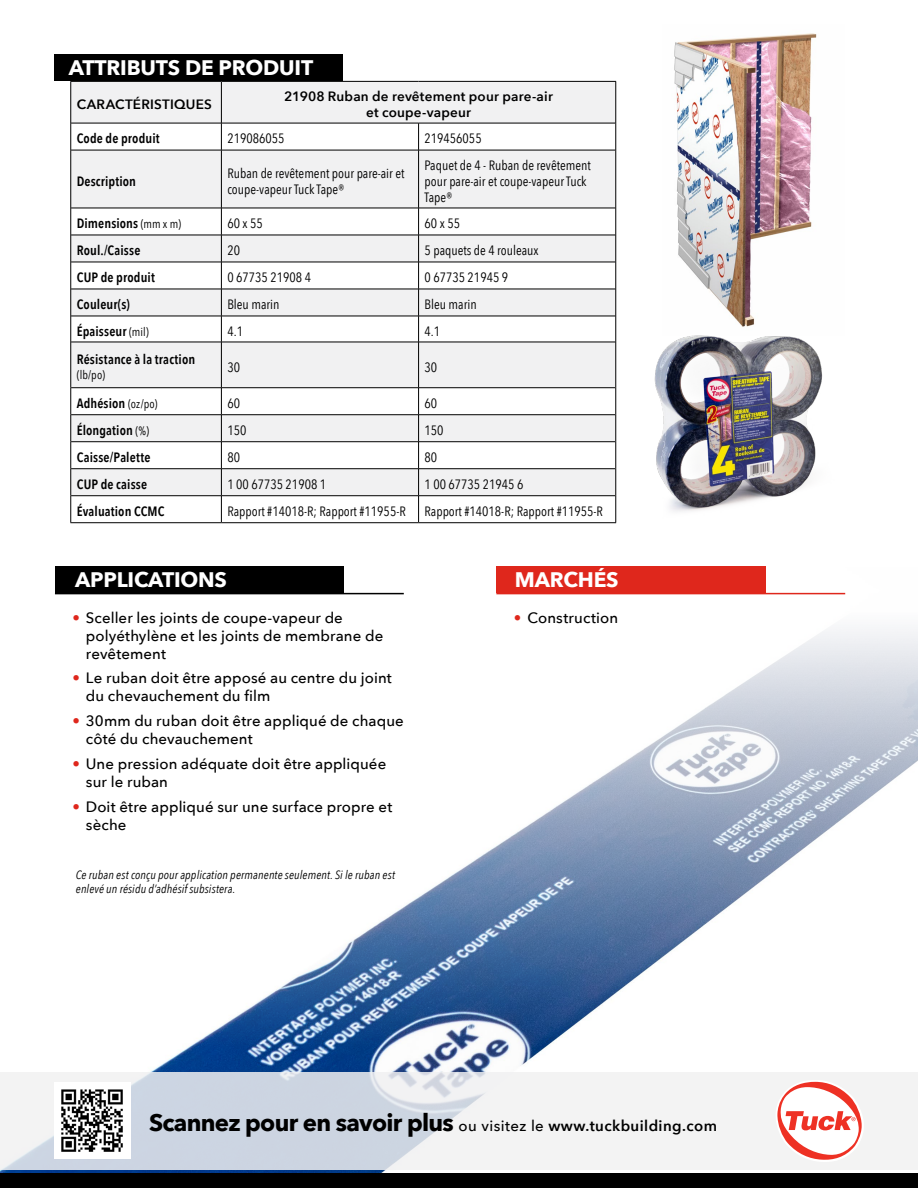
<style>
.page{position:relative;width:918px;height:1188px;background:#fff}
.page>*{position:absolute;margin:0;border:0;box-sizing:border-box;transform-origin:0 0}
.t1{font:700 24px "Avenir Next";letter-spacing:-.03em;color:#000}
.t2{font:700 21px "Avenir Next";letter-spacing:-.01em;color:#fff}
.t3{font:500 15px/18px "Avenir Next";letter-spacing:.005em;color:#000}
.t4{font:13.5px/16.2px "Avenir Next Condensed";color:#000}
.t5{font:600 13.5px "Avenir Next Condensed";letter-spacing:.01em;color:#000}
.t6{font:600 13.5px/16.2px "Avenir Next";letter-spacing:.015em;color:#000;text-align:center}
.t7{font:italic 12px/14.4px "Avenir Next Condensed";letter-spacing:.01em;color:#000}
.t8{font:12px "Avenir Next Condensed";color:#000}
.s1{font-weight:400;font-size:12px}
.s2{color:#df271c}
.s3{font-weight:500;font-size:15px}
.s4{font-weight:600;font-size:15px}
</style>
<div class="page">
<img style="left:0;top:567px;width:918px;height:607px">
<svg style="left:0;top:1072px;width:918px;height:98px;fill:#f3f3f3"></svg>
<div style="left:0;top:1174px;width:918px;height:14px;background:#000"></div>
<div style="left:54px;top:54px;width:288px;height:27px;background:#000"></div>
<div style="left:55px;top:566px;width:288px;height:27px;background:#000"></div>
<div style="left:496px;top:566px;width:270px;height:27px;background:#df271c"></div>
<hr style="left:55px;top:593px;width:349px;height:1px;background:#000">
<hr style="left:496px;top:593px;width:349px;height:1px;background:#df271c">
<svg style="left:775px;top:1080px;width:89px;height:82px"></svg>
<div style="left:54px;top:1082px;width:77px;height:77px;background:#fff"></div>
<img style="left:61px;top:1089px;width:62px;height:63px">
<div style="left:71px;top:82px;width:544px;height:41px;background:#f1f1f2"></div>
<svg style="left:71px;top:124px;width:544px;height:398px;fill:#f1f1f2"></svg>
<hr style="left:71px;top:123px;width:150px;height:1px;background:#000">
<hr style="left:221px;top:123px;width:198px;height:1px;background:#000">
<hr style="left:71px;top:150px;width:150px;height:1px;background:#000">
<hr style="left:221px;top:150px;width:198px;height:1px;background:#000">
<hr style="left:71px;top:208px;width:150px;height:1px;background:#000">
<hr style="left:221px;top:208px;width:198px;height:1px;background:#000">
<hr style="left:71px;top:235px;width:150px;height:1px;background:#000">
<hr style="left:221px;top:235px;width:198px;height:1px;background:#000">
<hr style="left:71px;top:262px;width:150px;height:1px;background:#000">
<hr style="left:221px;top:262px;width:198px;height:1px;background:#000">
<hr style="left:71px;top:289px;width:150px;height:1px;background:#000">
<hr style="left:221px;top:289px;width:198px;height:1px;background:#000">
<hr style="left:71px;top:316px;width:150px;height:1px;background:#000">
<hr style="left:221px;top:316px;width:198px;height:1px;background:#000">
<hr style="left:71px;top:342px;width:150px;height:1px;background:#000">
<hr style="left:221px;top:342px;width:198px;height:1px;background:#000">
<hr style="left:71px;top:387px;width:150px;height:1px;background:#000">
<hr style="left:221px;top:387px;width:198px;height:1px;background:#000">
<hr style="left:71px;top:414px;width:150px;height:1px;background:#000">
<hr style="left:221px;top:414px;width:198px;height:1px;background:#000">
<hr style="left:71px;top:441px;width:150px;height:1px;background:#000">
<hr style="left:221px;top:441px;width:198px;height:1px;background:#000">
<hr style="left:71px;top:468px;width:150px;height:1px;background:#000">
<hr style="left:221px;top:468px;width:198px;height:1px;background:#000">
<hr style="left:71px;top:495px;width:150px;height:1px;background:#000">
<hr style="left:221px;top:495px;width:198px;height:1px;background:#000">
<hr style="left:70px;top:81px;width:151px;height:1px;background:#000">
<hr style="left:70px;top:82px;width:1px;height:41px;background:#000">
<hr style="left:221px;top:81px;width:198px;height:1px;background:#000">
<hr style="left:419px;top:81px;width:197px;height:1px;background:#000">
<hr style="left:615px;top:82px;width:1px;height:41px;background:#000">
<svg style="left:70px;top:123px;width:1px;height:27px"></svg>
<svg style="left:615px;top:123px;width:1px;height:27px"></svg>
<hr style="left:70px;top:150px;width:1px;height:58px;background:#000">
<hr style="left:615px;top:150px;width:1px;height:58px;background:#000">
<svg style="left:70px;top:208px;width:1px;height:134px"></svg>
<svg style="left:615px;top:208px;width:1px;height:134px"></svg>
<hr style="left:70px;top:342px;width:1px;height:46px;background:#000">
<hr style="left:615px;top:342px;width:1px;height:46px;background:#000">
<svg style="left:70px;top:388px;width:1px;height:134px"></svg>
<svg style="left:615px;top:388px;width:1px;height:134px"></svg>
<hr style="left:70px;top:522px;width:151px;height:1px;background:#000">
<hr style="left:221px;top:522px;width:198px;height:1px;background:#000">
<hr style="left:419px;top:522px;width:197px;height:1px;background:#000">
<hr style="left:419px;top:123px;width:196px;height:1px;background:#000">
<hr style="left:419px;top:150px;width:196px;height:1px;background:#000">
<hr style="left:419px;top:208px;width:196px;height:1px;background:#000">
<hr style="left:419px;top:235px;width:196px;height:1px;background:#000">
<hr style="left:419px;top:262px;width:196px;height:1px;background:#000">
<hr style="left:419px;top:289px;width:196px;height:1px;background:#000">
<hr style="left:419px;top:316px;width:196px;height:1px;background:#000">
<hr style="left:419px;top:342px;width:196px;height:1px;background:#000">
<hr style="left:419px;top:387px;width:196px;height:1px;background:#000">
<hr style="left:419px;top:414px;width:196px;height:1px;background:#000">
<hr style="left:419px;top:441px;width:196px;height:1px;background:#000">
<hr style="left:419px;top:468px;width:196px;height:1px;background:#000">
<hr style="left:419px;top:495px;width:196px;height:1px;background:#000">
<hr style="left:221px;top:82px;width:1px;height:41px;background:#000">
<svg style="left:221px;top:123px;width:1px;height:27px"></svg>
<svg style="left:418px;top:123px;width:1px;height:27px"></svg>
<hr style="left:221px;top:150px;width:1px;height:58px;background:#000">
<hr style="left:418px;top:150px;width:1px;height:58px;background:#000">
<svg style="left:221px;top:208px;width:1px;height:134px"></svg>
<svg style="left:418px;top:208px;width:1px;height:134px"></svg>
<hr style="left:221px;top:342px;width:1px;height:46px;background:#000">
<hr style="left:418px;top:342px;width:1px;height:46px;background:#000">
<svg style="left:221px;top:388px;width:1px;height:134px"></svg>
<svg style="left:418px;top:388px;width:1px;height:134px"></svg>
<img style="left:674px;top:33px;width:143px;height:293px">
<img style="left:654px;top:326px;width:169px;height:186px">
<h2 class="t2" style="left:69px;top:49px;width:246px">ATTRIBUTS DE PRODUIT</h2>
<p class="t6" style="left:77px;top:96px;width:137px">CARACTÉRISTIQUES</p>
<p class="t6" style="left:284px;top:88px;width:270px">21908 Ruban de revêtement pour pare-air et coupe-vapeur</p>
<p class="t5" style="left:77px;top:127px;width:84px">Code de produit</p>
<p class="t4" style="left:227px;top:130px;width:59px">219086055</p>
<p class="t4" style="left:425px;top:130px;width:59px">219456055</p>
<p class="t5" style="left:77px;top:169px;width:61px">Description</p>
<p class="t4" style="left:227px;top:164px;width:179px">Ruban de revêtement pour pare-air et coupe-vapeur Tuck Tape®</p>
<p class="t4" style="left:425px;top:156px;width:168px">Paquet de 4 - Ruban de revêtement pour pare-air et coupe-vapeur Tuck<br>Tape®</p>
<p class="t5" style="left:77px;top:212px;width:106px">Dimensions <span class="s1">(mm x m)</span></p>
<p class="t4" style="left:227px;top:215px;width:37px">60 x 55</p>
<p class="t4" style="left:425px;top:215px;width:37px">60 x 55</p>
<p class="t5" style="left:77px;top:239px;width:65px">Roul./Caisse</p>
<p class="t4" style="left:227px;top:242px;width:14px">20</p>
<p class="t4" style="left:425px;top:242px;width:116px">5 paquets de 4 rouleaux</p>
<p class="t5" style="left:77px;top:266px;width:80px">CUP de produit</p>
<p class="t4" style="left:227px;top:269px;width:85px">0 67735 21908 4</p>
<p class="t4" style="left:425px;top:269px;width:85px">0 67735 21945 9</p>
<p class="t5" style="left:77px;top:293px;width:54px">Couleur(s)</p>
<p class="t4" style="left:227px;top:296px;width:54px">Bleu marin</p>
<p class="t4" style="left:425px;top:296px;width:54px">Bleu marin</p>
<p class="t5" style="left:77px;top:319px;width:74px">Épaisseur <span class="s1">(mil)</span></p>
<p class="t4" style="left:227px;top:322px;width:17px">4.1</p>
<p class="t4" style="left:425px;top:322px;width:17px">4.1</p>
<p class="t5" style="left:77px;top:348px;width:120px">Résistance à la traction</p>
<p class="t8" style="left:77px;top:364px;width:30px">(lb/po)</p>
<p class="t4" style="left:227px;top:358px;width:14px">30</p>
<p class="t4" style="left:425px;top:358px;width:14px">30</p>
<p class="t5" style="left:77px;top:392px;width:82px">Adhésion <span class="s1">(oz/po)</span></p>
<p class="t4" style="left:227px;top:395px;width:14px">60</p>
<p class="t4" style="left:425px;top:395px;width:14px">60</p>
<p class="t5" style="left:77px;top:419px;width:74px">Élongation <span class="s1">(%)</span></p>
<p class="t4" style="left:227px;top:422px;width:21px">150</p>
<p class="t4" style="left:425px;top:422px;width:21px">150</p>
<p class="t5" style="left:77px;top:446px;width:75px">Caisse/Palette</p>
<p class="t4" style="left:227px;top:449px;width:14px">80</p>
<p class="t4" style="left:425px;top:449px;width:14px">80</p>
<p class="t5" style="left:77px;top:473px;width:72px">CUP de caisse</p>
<p class="t4" style="left:227px;top:476px;width:100px">1 00 67735 21908 1</p>
<p class="t4" style="left:425px;top:476px;width:100px">1 00 67735 21945 6</p>
<p class="t5" style="left:77px;top:500px;width:89px">Évaluation CCMC</p>
<p class="t4" style="left:227px;top:503px;width:180px">Rapport #14018-R; Rapport #11955-R</p>
<p class="t4" style="left:425px;top:503px;width:180px">Rapport #14018-R; Rapport #11955-R</p>
<h2 class="t2" style="left:75px;top:561px;width:153px">APPLICATIONS</h2>
<h2 class="t2" style="left:515px;top:561px;width:105px">MARCHÉS</h2>
<p class="t3" style="left:86px;top:608px;width:299px;text-indent:-14px"><span class="s2">•</span> Sceller les joints de coupe-vapeur de polyéthylène et les joints de membrane de revêtement</p>
<p class="t3" style="left:86px;top:669px;width:307px;text-indent:-14px"><span class="s2">•</span> Le ruban doit être apposé au centre du joint du chevauchement du film</p>
<p class="t3" style="left:86px;top:711px;width:319px;text-indent:-14px"><span class="s2">•</span> 30mm du ruban doit être appliqué de chaque côté du chevauchement</p>
<p class="t3" style="left:86px;top:754px;width:302px;text-indent:-14px"><span class="s2">•</span> Une pression adéquate doit être appliquée sur le ruban</p>
<p class="t3" style="left:86px;top:797px;width:308px;text-indent:-14px"><span class="s2">•</span> Doit être appliqué sur une surface propre et sèche</p>
<p class="t3" style="left:514px;top:608px;width:106px"><span class="s2">•</span> Construction</p>
<p class="t7" style="left:76px;top:868px;width:321px">Ce ruban est conçu pour application permanente seulement. Si le ruban est enlevé un résidu d’adhésif subsistera.</p>
<h1 class="t1" style="left:149px;top:1102px;width:570px">Scannez pour en savoir plus <span class="s3">ou visitez le</span> <span class="s4">www.tuckbuilding.com</span></h1>
</div>
